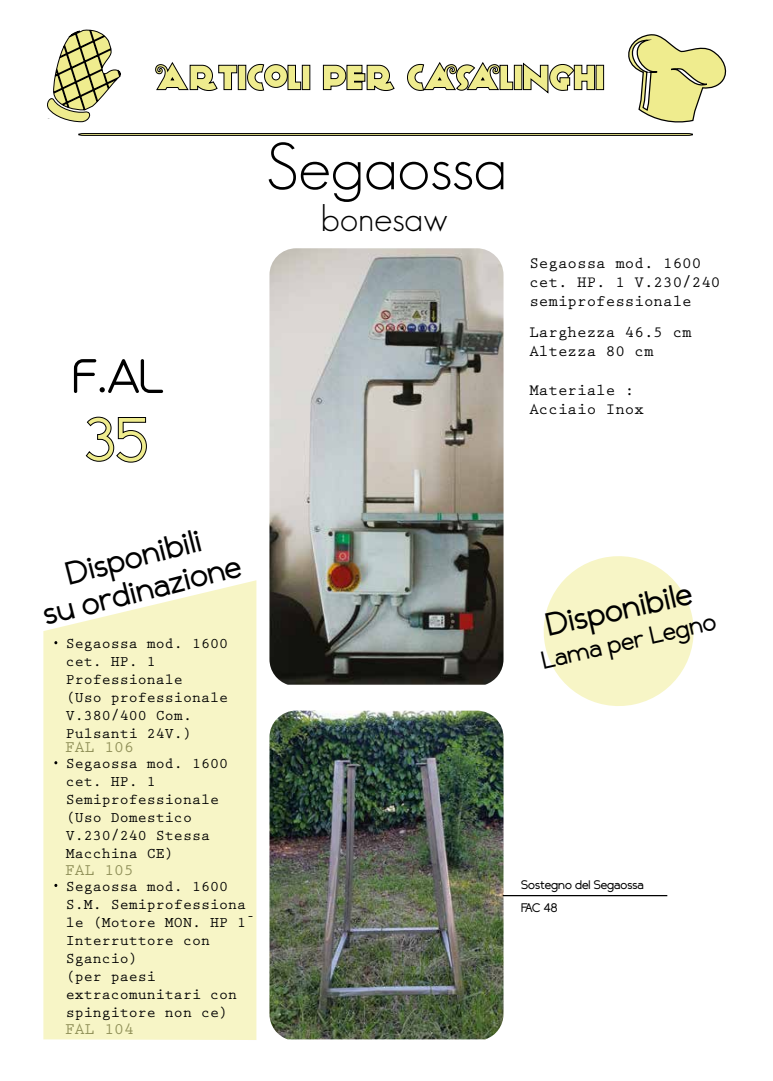
<style>
.page{position:relative;width:773px;height:1081px;background:#fff}
.page>*{position:absolute;margin:0;border:0;box-sizing:border-box;transform-origin:0 0}
.t1{font:300 65.5px "Geosans";color:#000}
.t2{font:55px "Alcefun Round";color:#000}
.t3{font:54.62px "Compass";color:#efec8e}
.t4{font:300 36.38px "Geosans";color:#000}
.t5{font:28.38px/34px "Compass";color:#000;text-align:center}
.t6{font:21.75px "Compass";color:#000}
.t7{font:700 16.38px "Prestige Elite Std";color:#8f8f58}
.t8{font:700 15.88px/19.1px "Prestige Elite Std";color:#000}
.t9{font:700 15px/18px "Prestige Elite Std";color:#000}
.t10{font:10.88px/23px "Compass";color:#000}
</style>
<div class="page">
<svg style="left:43px;top:580px;width:213px;height:460px;background:#f7f5c9"></svg>
<svg style="left:628px;top:34px;width:99px;height:89px"></svg>
<svg style="left:155px;top:62px;width:448px;height:31px"></svg>
<svg style="left:78px;top:133px;width:615px;height:3px;background:#4f4e31"></svg>
<svg style="left:85px;top:416px;width:62px;height:47px"></svg>
<svg style="left:47px;top:29px;width:74px;height:93px"></svg>
<img style="left:269px;top:248px;width:234px;height:437px">
<img style="left:269px;top:710px;width:234px;height:329px">
<svg style="left:54px;top:641px;width:4px;height:3px"></svg>
<svg style="left:54px;top:761px;width:4px;height:3px"></svg>
<svg style="left:54px;top:884px;width:4px;height:3px"></svg>
<svg style="left:543px;top:556px;width:150px;height:150px"></svg>
<hr style="left:502px;top:895px;width:165px;height:1px;background:#000">
<h2 class="t2" style="left:72px;top:345px;width:94px">F.AL</h2>
<h3 class="t3" style="left:85px;top:398px;width:65px">35</h3>
<h1 class="t1" style="left:266px;top:130px;width:242px">Segaossa</h1>
<h3 class="t4" style="left:321px;top:198px;width:128px">bonesaw</h3>
<p class="t8" style="left:529px;top:254px;width:193px">Segaossa mod. 1600 cet. HP. 1 V.230/240 semiprofessionale</p>
<p class="t8" style="left:529px;top:342px;width:126px">Altezza 80 cm</p>
<p class="t8" style="left:529px;top:381px;width:116px">Materiale :<br>Acciaio Inox</p>
<p class="t8" style="left:529px;top:323px;width:164px">Larghezza 46.5 cm</p>
<h3 class="t5" style="left:31px;top:564px;width:205px;rotate:-14deg">Disponibili<br>su ordinazione</h3>
<p class="t9" style="left:66px;top:634px;width:164px">Segaossa mod. 1600</p>
<p class="t9" style="left:66px;top:652px;width:164px">cet. HP. 1<br>Professionale<br>(Uso professionale<br>V.380/400 Com.<br>Pulsanti 24V.)</p>
<p class="t7" style="left:65px;top:738px;width:70px">FAL 106</p>
<p class="t9" style="left:66px;top:754px;width:164px">Segaossa mod. 1600 cet. HP. 1<br>Semiprofessionale (Uso Domestico<br>V.230/240 Stessa<br>Macchina CE)</p>
<p class="t9" style="left:66px;top:877px;width:182px">Segaossa mod. 1600<br>S.M. Semiprofessiona</p>
<p class="t7" style="left:65px;top:861px;width:70px">FAL 105</p>
<p class="t9" style="left:66px;top:913px;width:182px">le (Motore MON. HP 1<br>Interruttore con<br>Sgancio)<br>(per paesi extracomunitari con spingitore non ce)</p>
<p class="t9" style="left:246px;top:908px;width:11px">-</p>
<p class="t7" style="left:65px;top:1020px;width:70px">FAL 104</p>
<h3 class="t5" style="left:542px;top:609px;width:150px;rotate:-13deg">Disponibile</h3>
<h3 class="t6" style="left:538px;top:644px;width:180px;rotate:-13deg">Lama per Legno</h3>
<p class="t10" style="left:521px;top:873px;width:124px">Sostegno del Segaossa<br>FAC 48</p>
</div>
